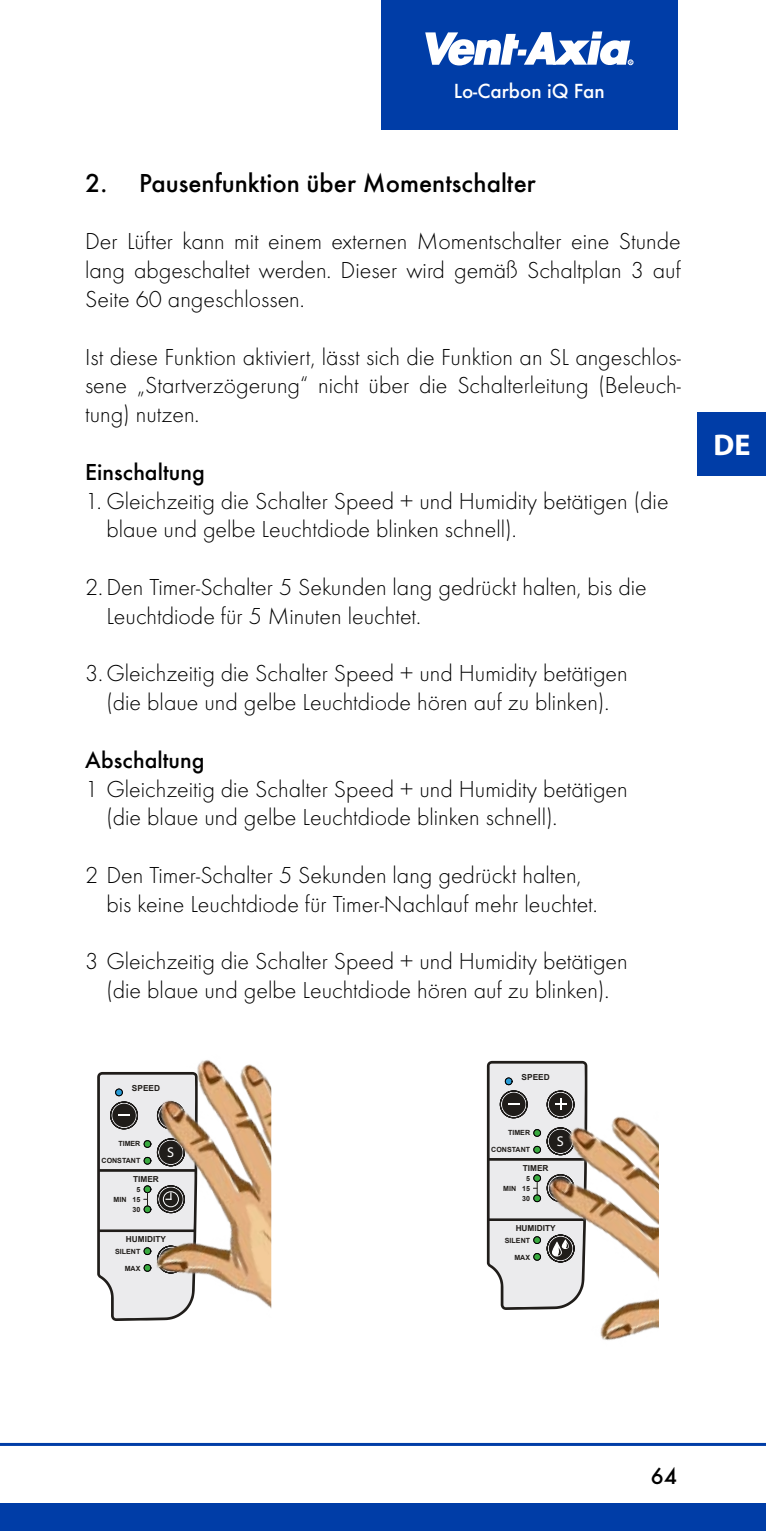
<style>
.page{position:relative;width:766px;height:1531px;background:#fff}
.page>*{position:absolute;margin:0;border:0;box-sizing:border-box;transform-origin:0 0}
.t1{font:700 30px "Myriad Pro";color:#fff}
.t2{font:500 27px "Futura T";color:#000}
.t3{font:300 24px/28.8px "Futura T";color:#000}
.t4{font:500 24px "Futura T";color:#000}
.t5{font:500 21.3px "Futura T";color:#fff}
.t6{font:14.1px "Myriad Pro";color:#fff}
.t7{font:700 8.4px "Arial";color:#201d1a}
.t8{font:700 7.2px/9.9px "Arial";color:#201d1a;text-align:center}
</style>
<div class="page">
<div style="left:0;top:1503px;width:765px;height:28px;background:#003da7"></div>
<hr style="left:0;top:1443px;width:765px;height:3px;background:#003da7">
<div style="left:381px;top:0;width:296px;height:130px;background:#003da7"></div>
<svg style="left:425px;top:31px;width:208px;height:35px"></svg>
<div style="left:697px;top:412px;width:68px;height:64px;background:#003da7"></div>
<img style="left:97px;top:1060px;width:174px;height:261px">
<img style="left:486px;top:1060px;width:172px;height:281px">
<p class="t5" style="left:453px;top:79px;width:153px">Lo-Carbon iQ Fan</p>
<p class="t2" style="left:85px;top:167px;width:452px">2. Pausenfunktion über Momentschalter</p>
<p class="t3" style="left:85px;top:227px;width:597px;text-align:justify">Der Lüfter kann mit einem externen Momentschalter eine Stunde lang abgeschaltet werden. Dieser wird gemäß Schaltplan 3 auf Seite 60 angeschlossen.</p>
<p class="t3" style="left:85px;top:342px;width:597px;text-align:justify">Ist diese Funktion aktiviert, lässt sich die Funktion an SL angeschlos&shy;sene „Startverzögerung“ nicht über die Schalterleitung (Beleuch&shy;tung) nutzen.</p>
<p class="t4" style="left:85px;top:458px;width:121px">Einschaltung</p>
<p class="t3" style="left:106px;top:486px;width:563px;text-indent:-21px">1. Gleichzeitig die Schalter Speed + und Humidity betätigen (die blaue und gelbe Leuchtdiode blinken schnell).</p>
<p class="t3" style="left:106px;top:572px;width:542px;text-indent:-21px">2.Den Timer-Schalter 5 Sekunden lang gedrückt halten, bis die<br>Leuchtdiode für 5 Minuten leuchtet.</p>
<p class="t3" style="left:85px;top:659px;width:544px;text-align:center">3.Gleichzeitig die Schalter Speed + und Humidity betätigen (die blaue und gelbe Leuchtdiode hören auf zu blinken).</p>
<p class="t4" style="left:85px;top:746px;width:121px">Abschaltung</p>
<p class="t3" style="left:106px;top:774px;width:522px;text-indent:-21px">1 Gleichzeitig die Schalter Speed + und Humidity betätigen (die blaue und gelbe Leuchtdiode blinken schnell).</p>
<p class="t3" style="left:106px;top:860px;width:493px;text-indent:-21px">2 Den Timer-Schalter 5 Sekunden lang gedrückt halten, bis keine Leuchtdiode für Timer-Nachlauf mehr leuchtet.</p>
<p class="t3" style="left:85px;top:947px;width:544px;text-align:center">3 Gleichzeitig die Schalter Speed + und Humidity betätigen (die blaue und gelbe Leuchtdiode hören auf zu blinken).</p>
<p class="t7" style="left:132px;top:1082px;width:30px">SPEED</p>
<p class="t8" style="left:118px;top:1139px;width:24px">TIMER</p>
<p class="t8" style="left:101px;top:1156px;width:40px">CONSTANT</p>
<p class="t8" style="left:132px;top:1184px;width:9px">5<br>15<br>30</p>
<p class="t7" style="left:133px;top:1173px;width:27px">TIMER</p>
<p class="t8" style="left:113px;top:1195px;width:14px">MIN</p>
<p class="t6" style="left:167px;top:1143px;width:8px">S</p>
<p class="t7" style="left:126px;top:1233px;width:41px">HUMIDITY</p>
<p class="t8" style="left:115px;top:1246px;width:27px">SILENT</p>
<p class="t8" style="left:125px;top:1264px;width:17px">MAX</p>
<p class="t7" style="left:521px;top:1071px;width:30px">SPEED</p>
<p class="t8" style="left:508px;top:1128px;width:24px">TIMER</p>
<p class="t8" style="left:491px;top:1145px;width:40px">CONSTANT</p>
<p class="t8" style="left:522px;top:1173px;width:9px">5<br>15<br>30</p>
<p class="t7" style="left:522px;top:1162px;width:27px">TIMER</p>
<p class="t8" style="left:503px;top:1183px;width:14px">MIN</p>
<p class="t6" style="left:556px;top:1132px;width:8px">S</p>
<p class="t7" style="left:515px;top:1222px;width:41px">HUMIDITY</p>
<p class="t8" style="left:504px;top:1235px;width:27px">SILENT</p>
<p class="t8" style="left:514px;top:1253px;width:17px">MAX</p>
<p class="t1" style="left:713px;top:426px;width:38px">DE</p>
<p class="t4" style="left:650px;top:1462px;width:29px">64</p>
</div>
